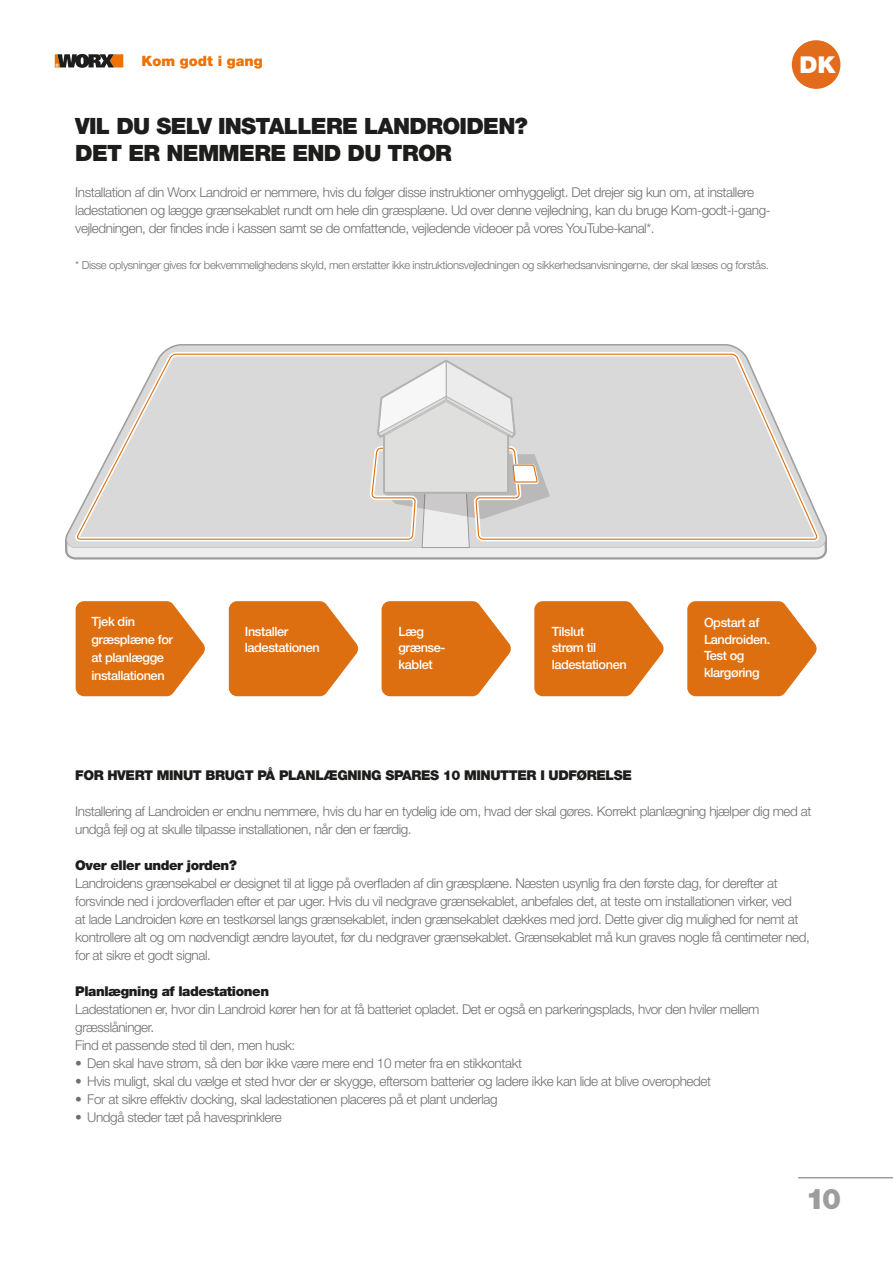
<style>
.page{position:relative;width:893px;height:1263px;background:#fff}
.page>*{position:absolute;margin:0;border:0;box-sizing:border-box;transform-origin:0 0}
.t1{font:900 28.5px "Helvetica Neue LT Std";color:#9d9d9c}
.t2{font:900 23.25px "Helvetica Neue LT Std";color:#fff}
.t3{font:900 22.5px/27px "Helvetica Neue LT Std";letter-spacing:-.03em;color:#1d1d1b}
.t4{font:900 14.25px "Helvetica Neue LT Std";color:#ee7203}
.t5{font:300 13.5px/18px "Helvetica Neue LT Std";letter-spacing:-.03em;color:#706f6f}
.t6{font:900 13.5px "Helvetica Neue LT Std";letter-spacing:-.03em;color:#1d1d1b}
.t7{font:500 12.75px/16.5px "Helvetica Neue LT Std";letter-spacing:-.03em;color:#fff}
.t8{font:300 11.25px "Helvetica Neue LT Std";letter-spacing:-.03em;color:#706f6f}
</style>
<div class="page">
<div style="left:792px;top:40px;width:48px;height:49px;background:#e26c1b;border-radius:50%"></div>
<svg style="left:76px;top:601px;width:129px;height:95px;background:#e2802e"></svg>
<svg style="left:382px;top:601px;width:129px;height:95px;background:#e2802e"></svg>
<svg style="left:687px;top:601px;width:130px;height:95px;background:#e28230"></svg>
<svg style="left:534px;top:601px;width:130px;height:95px;background:#e28230"></svg>
<svg style="left:229px;top:601px;width:129px;height:95px;background:#e1802d"></svg>
<svg style="left:55px;top:54px;width:68px;height:14px"></svg>
<hr style="left:798px;top:1177px;width:95px;height:1px;background:#9d9d9c">
<svg style="left:65px;top:547px;width:762px;height:13px;background:#dfdede"></svg>
<svg style="left:66px;top:345px;width:760px;height:203px;fill:#dad9d9"></svg>
<svg style="left:73px;top:350px;width:750px;height:194px"></svg>
<svg style="left:77px;top:353px;width:742px;height:187px;background:#dfdcdb"></svg>
<svg style="left:377px;top:360px;width:173px;height:188px;background:#dcdad8"></svg>
<p class="t4" style="left:141px;top:53px;width:123px">Kom godt i gang</p>
<h2 class="t2" style="left:799px;top:51px;width:38px">DK</h2>
<h3 class="t3" style="left:75px;top:112px;width:454px">VIL DU SELV INSTALLERE LANDROIDEN?<br>DET ER NEMMERE END DU TROR</h3>
<p class="t5" style="left:75px;top:183px;width:697px">Installation af din Worx Landroid er nemmere, hvis du følger disse instruktioner omhyggeligt. Det drejer sig kun om, at installere ladestationen og lægge grænsekablet rundt om hele din græsplæne. Ud over denne vejledning, kan du bruge Kom-godt-i-gang&shy;vejledningen, der findes inde i kassen samt se de omfattende, vejledende videoer på vores YouTube-kanal*.</p>
<p class="t8" style="left:75px;top:258px;width:695px">* Disse oplysninger gives for bekvemmelighedens skyld, men erstatter ikke instruktionsvejledningen og sikkerhedsanvisningerne, der skal læses og forstås.</p>
<p class="t7" style="left:91px;top:612px;width:83px;line-height:18px">Tjek din græsplæne for at planlægge installationen</p>
<p class="t7" style="left:398px;top:623px;width:49px">Læg grænse&shy;kablet</p>
<p class="t7" style="left:704px;top:614px;width:68px">Opstart af<br>Landroiden.<br>Test og klargøring</p>
<p class="t7" style="left:245px;top:623px;width:77px">Installer ladestationen</p>
<p class="t7" style="left:552px;top:623px;width:77px">Tilslut<br>strøm til ladestationen</p>
<p class="t6" style="left:75px;top:767px;width:558px">FOR HVERT MINUT BRUGT PÅ PLANLÆGNING SPARES 10 MINUTTER I UDFØRELSE</p>
<p class="t5" style="left:75px;top:802px;width:738px">Installering af Landroiden er endnu nemmere, hvis du har en tydelig ide om, hvad der skal gøres. Korrekt planlægning hjælper dig med at undgå fejl og at skulle tilpasse installationen, når den er færdig.</p>
<p class="t6" style="left:75px;top:857px;width:163px">Over eller under jorden?</p>
<p class="t5" style="left:75px;top:874px;width:736px">Landroidens grænsekabel er designet til at ligge på overfladen af din græsplæne. Næsten usynlig fra den første dag, for derefter at forsvinde ned i jordoverfladen efter et par uger. Hvis du vil nedgrave grænsekablet, anbefales det, at teste om installationen virker, ved<br>at lade Landroiden køre en testkørsel langs grænsekablet, inden grænsekablet dækkes med jord. Dette giver dig mulighed for nemt at kontrollere alt og om nødvendigt ændre layoutet, før du nedgraver grænsekablet. Grænsekablet må kun graves nogle få centimeter ned, for at sikre et godt signal.</p>
<p class="t6" style="left:75px;top:983px;width:195px">Planlægning af ladestationen</p>
<p class="t5" style="left:75px;top:1000px;width:686px">Ladestationen er, hvor din Landroid kører hen for at få batteriet opladet. Det er også en parkeringsplads, hvor den hviler mellem græsslåninger.<br>Find et passende sted til den, men husk:</p>
<p class="t5" style="left:75px;top:1054px;width:448px">• Den skal have strøm, så den bør ikke være mere end 10 meter fra en stikkontakt</p>
<p class="t5" style="left:75px;top:1072px;width:637px">• Hvis muligt, skal du vælge et sted hvor der er skygge, eftersom batterier og ladere ikke kan lide at blive overophedet</p>
<p class="t5" style="left:75px;top:1090px;width:424px">• For at sikre effektiv docking, skal ladestationen placeres på et plant underlag</p>
<p class="t5" style="left:75px;top:1108px;width:208px">• Undgå steder tæt på havesprinklere</p>
<h1 class="t1" style="left:806px;top:1182px;width:37px">10</h1>
</div>
